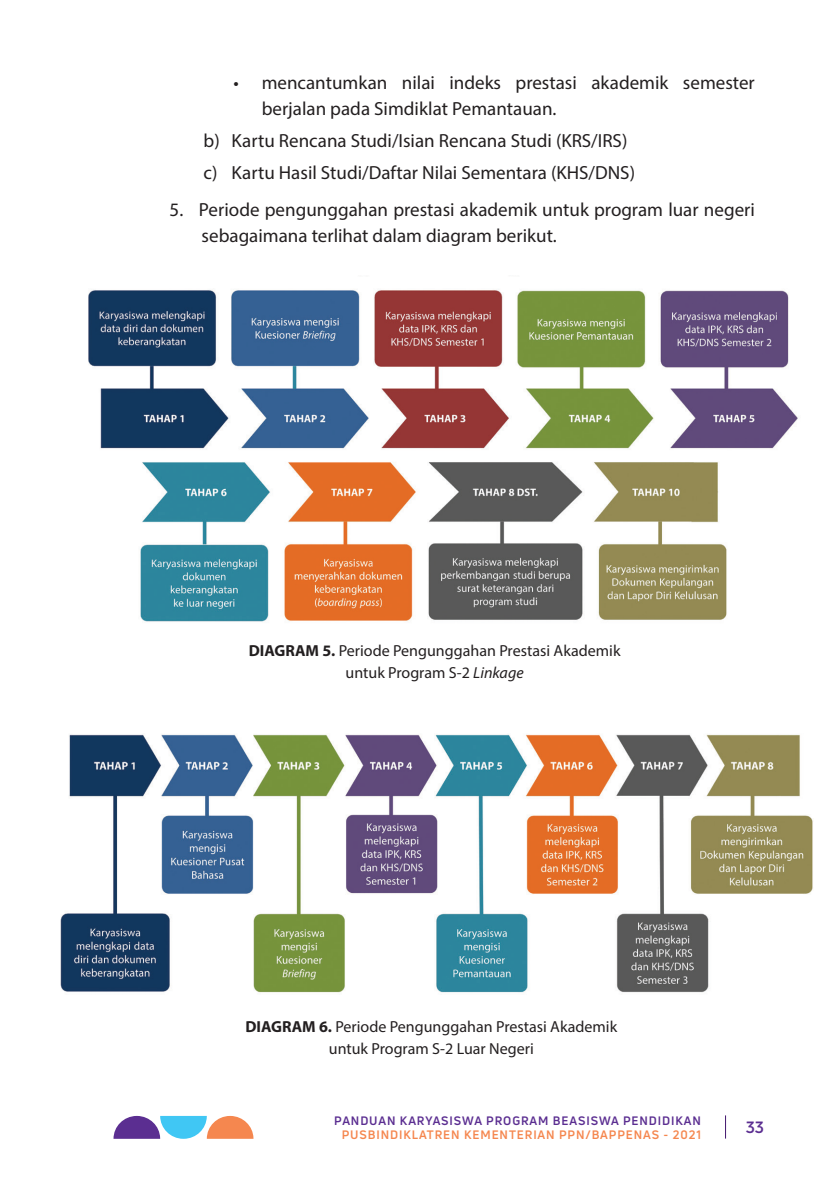
<style>
.page{position:relative;width:840px;height:1191px;background:#fff}
.page>*{position:absolute;margin:0;border:0;box-sizing:border-box;transform-origin:0 0}
.t1{font:19px/26px "Myriad Pro";color:#231f20}
.t2{font:16px/22px "Myriad Pro";color:#231f20;text-align:center}
.t3{font:700 16px "Uni Neue";color:#5b2e91}
.t4{font:700 12px "Uni Neue";letter-spacing:.075em;color:#f5874f}
.t5{font:700 12px "Uni Neue";letter-spacing:.075em;color:#5b2e91}
.s1{font-weight:700}
.s2{font-style:italic}
</style>
<div class="page">
<img style="left:88px;top:290px;width:710px;height:332px">
<img style="left:60px;top:734px;width:752px;height:259px">
<svg style="left:113px;top:1116px;width:140px;height:22px"></svg>
<p class="t1" style="left:261px;top:70px;width:494px;text-indent:-28px">• mencantumkan nilai indeks prestasi akademik semester berjalan pada Simdiklat Pemantauan.</p>
<p class="t1" style="left:203px;top:124px;width:432px;line-height:31.6px">b) Kartu Rencana Studi/Isian Rencana Studi (KRS/IRS) c) Kartu Hasil Studi/Daftar Nilai Sementara (KHS/DNS)</p>
<p class="t1" style="left:201px;top:196px;width:554px;text-indent:-32px">5. Periode pengunggahan prestasi akademik untuk program luar negeri sebagaimana terlihat dalam diagram berikut.</p>
<p class="t2" style="left:248px;top:639px;width:373px"><span class="s1">DIAGRAM 5.</span> Periode Pengunggahan Prestasi Akademik untuk Program S-2 <span class="s2">Linkage</span></p>
<p class="t2" style="left:245px;top:1015px;width:373px"><span class="s1">DIAGRAM 6.</span> Periode Pengunggahan Prestasi Akademik untuk Program S-2 Luar Negeri</p>
<p class="t5" style="left:334px;top:1113px;width:368px">PANDUAN KARYASISWA PROGRAM BEASISWA PENDIDIKAN</p>
<p class="t4" style="left:341px;top:1127px;width:360px">PUSBINDIKLATREN KEMENTERIAN PPN/BAPPENAS - 2021</p>
<p class="t3" style="left:745px;top:1117px;width:20px">33</p>
</div>
